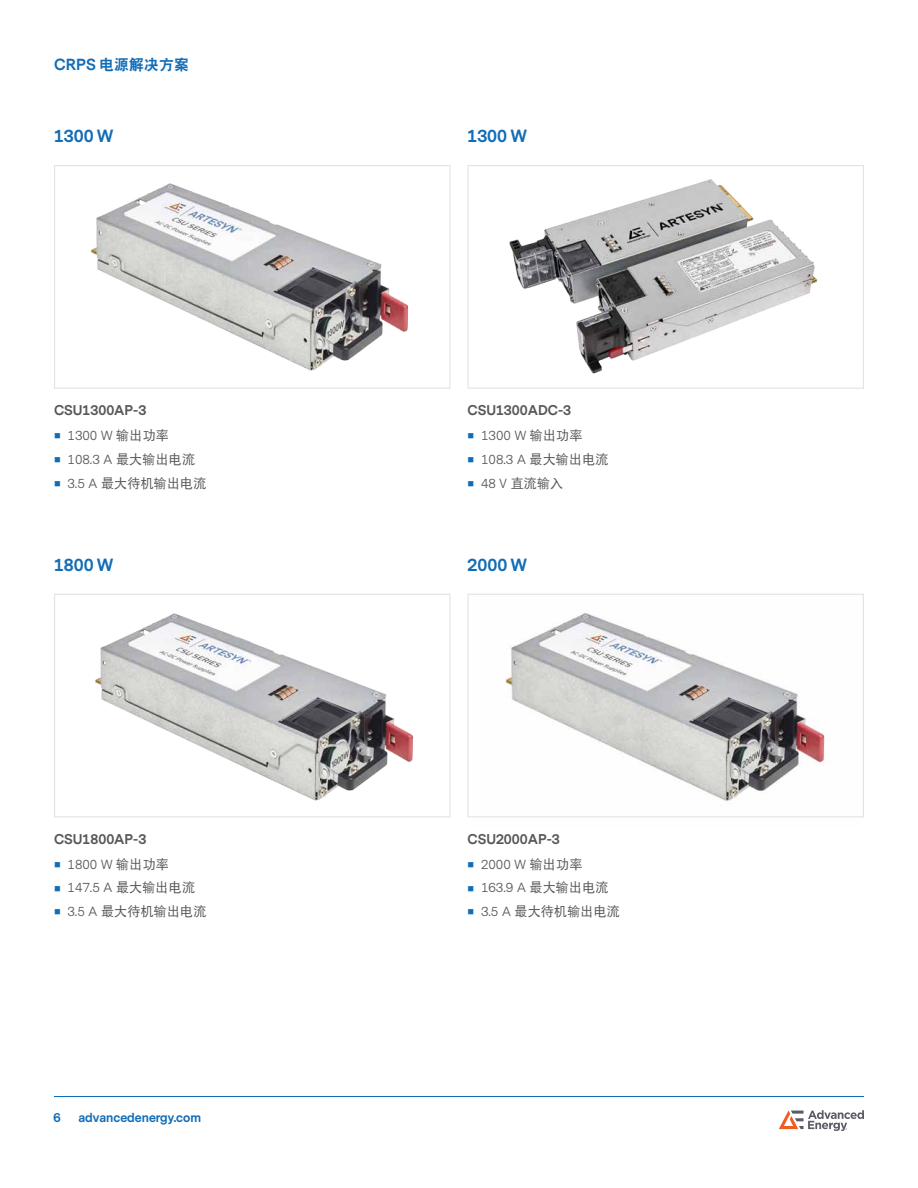
<style>
.page{position:relative;width:918px;height:1188px;background:#fff}
.page>*{position:absolute;margin:0;border:0;box-sizing:border-box;transform-origin:0 0}
.t1{font:700 16.5px "Messina Sans";color:#126db7}
.t2{font:15px "DFP Hei W9";color:#126db7}
.t3{font:13.2px "Messina Sans";color:#57585a}
.t4{font:13.2px "DFP Hei W5";color:#57585a}
.t5{font:700 13.2px "Messina Sans";color:#57585a}
.t6{font:700 12px "Messina Sans";color:#126db7}
.s1{font-family:"Messina Sans";font-weight:700}
.s2{color:#126db7}
.s3{font-family:"DFP Hei W5"}
.s4{font-family:"Messina Sans"}
</style>
<div class="page">
<hr style="left:54px;top:1096px;width:810px;height:1px;background:#126db7">
<svg style="left:779px;top:1110px;width:85px;height:21px"></svg>
<img style="left:473px;top:613px;width:390px;height:205px">
<div style="left:468px;top:594px;width:396px;height:223px;border:1px solid #e2e4e2"></div>
<img style="left:62px;top:594px;width:389px;height:224px">
<img style="left:58px;top:165px;width:388px;height:224px">
<img style="left:489px;top:165px;width:351px;height:224px">
<p class="t2" style="left:54px;top:57px;width:136px"><span class="s1">CRPS</span> 电源解决方案</p>
<p class="t1" style="left:54px;top:125px;width:61px">1300 W</p>
<p class="t1" style="left:468px;top:125px;width:61px">1300 W</p>
<p class="t5" style="left:54px;top:401px;width:94px">CSU1300AP-3</p>
<p class="t3" style="left:54px;top:427px;width:117px"><span class="s2">■</span> 1300 W <span class="s3">输出功率</span></p>
<p class="t3" style="left:54px;top:451px;width:143px"><span class="s2">■</span> 108.3 A <span class="s3">最大输出电流</span></p>
<p class="t4" style="left:54px;top:476px;width:154px"><span class="s2">■</span> <span class="s4">3.5 A</span> 最大待机输出电流</p>
<p class="t5" style="left:468px;top:401px;width:105px">CSU1300ADC-3</p>
<p class="t3" style="left:468px;top:427px;width:117px"><span class="s2">■</span> 1300 W <span class="s3">输出功率</span></p>
<p class="t3" style="left:468px;top:451px;width:143px"><span class="s2">■</span> 108.3 A <span class="s3">最大输出电流</span></p>
<p class="t4" style="left:468px;top:476px;width:97px"><span class="s2">■</span> <span class="s4">48 V</span> 直流输入</p>
<p class="t1" style="left:54px;top:553px;width:61px">1800 W</p>
<p class="t1" style="left:468px;top:553px;width:61px">2000 W</p>
<p class="t5" style="left:54px;top:830px;width:94px">CSU1800AP-3</p>
<p class="t3" style="left:54px;top:856px;width:117px"><span class="s2">■</span> 1800 W <span class="s3">输出功率</span></p>
<p class="t3" style="left:54px;top:880px;width:143px"><span class="s2">■</span> 147.5 A <span class="s3">最大输出电流</span></p>
<p class="t4" style="left:54px;top:904px;width:154px"><span class="s2">■</span> <span class="s4">3.5 A</span> 最大待机输出电流</p>
<p class="t6" style="left:53px;top:1109px;width:9px">6</p>
<p class="t6" style="left:78px;top:1109px;width:124px">advancedenergy.com</p>
<p class="t5" style="left:468px;top:830px;width:94px">CSU2000AP-3</p>
<p class="t3" style="left:468px;top:856px;width:117px"><span class="s2">■</span> 2000 W <span class="s3">输出功率</span></p>
<p class="t3" style="left:468px;top:880px;width:143px"><span class="s2">■</span> 163.9 A <span class="s3">最大输出电流</span></p>
<p class="t4" style="left:468px;top:904px;width:154px"><span class="s2">■</span> <span class="s4">3.5 A</span> 最大待机输出电流</p>
</div>
